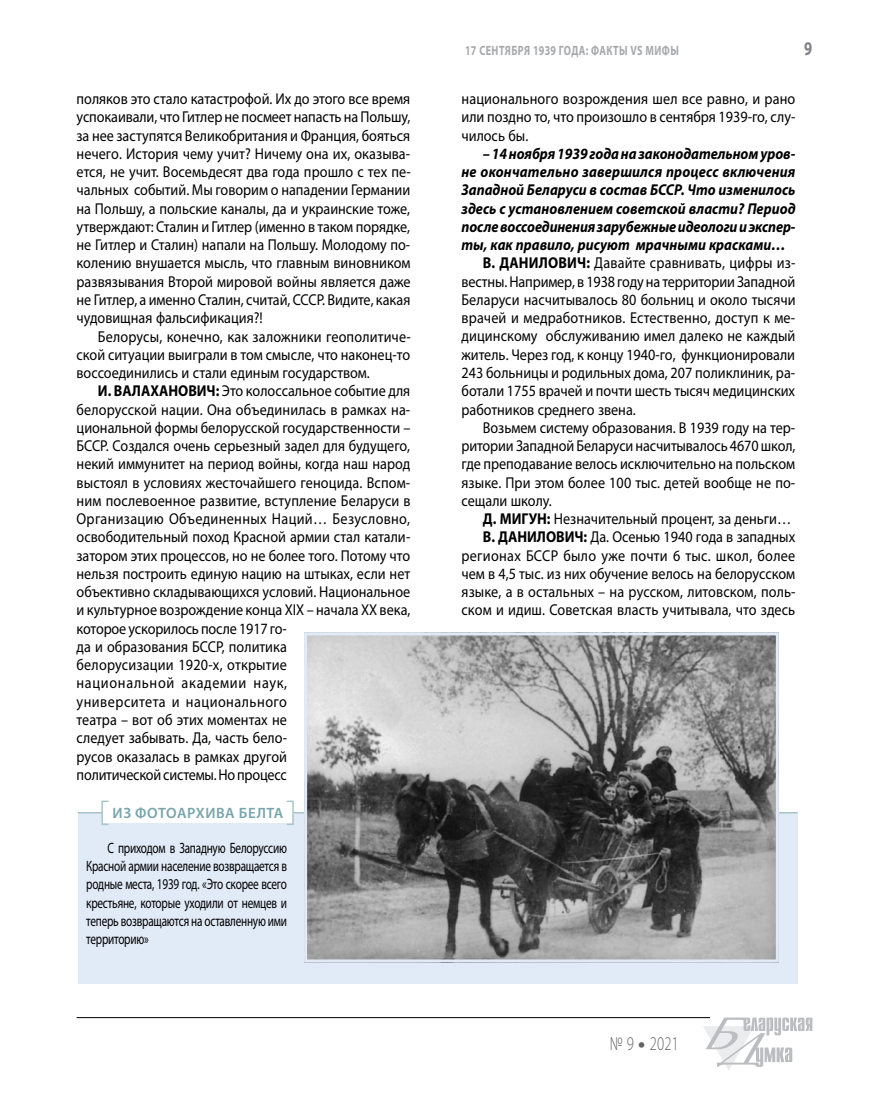
<style>
.page{position:relative;width:872px;height:1106px;background:#fff}
.page>*{position:absolute;margin:0;border:0;box-sizing:border-box;transform-origin:0 0}
.t1{font:300 19.5px "Myriad Pro";color:#636467;scale:.75 1}
.t2{font:700 19.5px "Myriad Pro";color:#808285;scale:.75 1}
.t3{font:15.75px/18.3px "Myriad Pro";color:#000;text-align:justify;scale:.9 1}
.t4{font:italic 700 15.75px "Myriad Pro";color:#000;scale:.9 1}
.t5{font:15.75px "Myriad Pro";letter-spacing:.02em;color:#000;scale:.9 1}
.t6{font:15px/18.3px "Myriad Pro";letter-spacing:-.02em;color:#000;text-align:justify;scale:.75 1}
.t7{font:600 15px "Myriad Pro";letter-spacing:.04em;color:#78a5ac}
.t8{font:700 13.5px "Myriad Pro";letter-spacing:.03em;color:#a7a9ac;scale:.75 1}
.s1{font-weight:700}
.s2{font-weight:900}
</style>
<div class="page">
<hr style="left:77px;top:1017px;width:633px;height:1px;background:#000">
<svg style="left:703px;top:1017px;width:109px;height:53px"></svg>
<div style="left:78px;top:812px;width:719px;height:171px;background:#e1eaf7"></div>
<hr style="left:78px;top:812px;width:719px;height:1px;background:#a7c5ca">
<div style="left:102px;top:800px;width:192px;height:23px;background:#fff"></div>
<div style="left:286px;top:800px;width:8px;height:25px;border:2px solid #a7c5ca"></div>
<div style="left:101px;top:800px;width:8px;height:25px;border:2px solid #a7c5ca"></div>
<img style="left:308px;top:636px;width:467px;height:322px">
<div style="left:304px;top:632px;width:475px;height:330px;border:3px solid #e1eaf7"></div>
<p class="t3" style="left:77px;top:89px;width:373px">поляков это стало катастрофой. Их до этого все время успокаивали, что Гитлер не посмеет напасть на Польшу, за нее заступятся Великобритания и Франция, бояться нечего. История чему учит? Ничему она их, оказыва&shy;ется, не учит. Восемьдесят два года прошло с тех пе&shy;чальных событий. Мы говорим о нападении Германии на Польшу, а польские каналы, да и украинские тоже, утверждают: Сталин и Гитлер (именно в таком порядке, не Гитлер и Сталин) напали на Польшу. Молодому по&shy;колению внушается мысль, что главным виновником развязывания Второй мировой войны является даже не Гитлер, а именно Сталин, считай, СССР. Видите, какая чудовищная фальсификация?!</p>
<p class="t3" style="left:77px;top:327px;width:373px;text-indent:21px">Белорусы, конечно, как заложники геополитиче&shy;ской ситуации выиграли в том смысле, что наконец-то воссоединились и стали единым государством.</p>
<p class="t3" style="left:77px;top:381px;width:373px;text-align:left;text-indent:21px"><span class="s1">И. ВАЛАХАНОВИЧ:</span> Это колоссальное событие для белорусской нации. Она объединилась в рамках на&shy;циональной формы белорусской государственности – БССР. Создался очень серьезный задел для будущего, некий иммунитет на период войны, когда наш народ выстоял в условиях жесточайшего геноцида. Вспом&shy;ним послевоенное развитие, вступление Беларуси в Организацию Объединенных Наций… Безусловно, освободительный поход Красной армии стал катали&shy;затором этих процессов, но не более того. Потому что нельзя построить единую нацию на штыках, если нет объективно складывающихся условий. Национальное и культурное возрождение конца ХIХ – начала ХХ века, которое ускорилось после 1917 го-<br>да и образования БССР, политика<br>белорусизации 1920-х, открытие<br>национальной академии наук,<br>университета и национального<br>театра – вот об этих моментах не<br>следует забывать. Да, часть бело-<br>русов оказалась в рамках другой<br>политической системы. Но процесс</p>
<p class="t7" style="left:113px;top:803px;width:164px">Из фотоархива БЕЛТА</p>
<p class="t6" style="left:86px;top:838px;width:269px;text-indent:21px">С приходом в Западную Белоруссию Красной армии население возвращается в родные места, 1939 год. «Это скорее всего крестьяне, которые уходили от немцев и теперь возвращаются на оставленную ими территорию»</p>
<p class="t8" style="left:465px;top:42px;width:287px">17 сентября 1939 года: факты vs мифы</p>
<p class="t2" style="left:804px;top:36px;width:12px">9</p>
<p class="t3" style="left:461px;top:89px;width:372px">национального возрождения шел все равно, и рано или поздно то, что произошло в сентября 1939-го, слу&shy;чилось бы.</p>
<p class="t4" style="left:483px;top:143px;width:349px">– 14 ноября 1939 года на законодательном уров-</p>
<p class="t4" style="left:461px;top:161px;width:372px">не окончательно завершился процесс включения</p>
<p class="t4" style="left:461px;top:180px;width:372px">Западной Беларуси в состав БССР. Что изменилось</p>
<p class="t4" style="left:461px;top:198px;width:372px">здесь с установлением советской власти? Период</p>
<p class="t4" style="left:461px;top:216px;width:372px">после воссоединения зарубежные идеологи и экспер-</p>
<p class="t4" style="left:461px;top:235px;width:361px">ты, как правило, рисуют мрачными красками…</p>
<p class="t3" style="left:483px;top:254px;width:349px"><span class="s1">В. ДАНИЛОВИЧ:</span> Давайте сравнивать, цифры из-</p>
<p class="t3" style="left:461px;top:272px;width:372px">вестны. Например, в 1938 году на территории Западной</p>
<p class="t3" style="left:461px;top:290px;width:373px">Беларуси насчитывалось 80 больниц и около тысячи</p>
<p class="t3" style="left:461px;top:308px;width:372px">врачей и медработников. Естественно, доступ к ме-</p>
<p class="t3" style="left:461px;top:327px;width:372px">дицинскому обслуживанию имел далеко не каждый</p>
<p class="t3" style="left:461px;top:345px;width:372px">житель. Через год, к концу 1940-го, функционировали</p>
<p class="t3" style="left:461px;top:363px;width:372px">243 больницы и родильных дома, 207 поликлиник, ра-</p>
<p class="t3" style="left:461px;top:381px;width:372px">ботали 1755 врачей и почти шесть тысяч медицинских</p>
<p class="t3" style="left:461px;top:400px;width:195px">работников среднего звена.</p>
<p class="t3" style="left:483px;top:418px;width:349px">Возьмем систему образования. В 1939 году на тер-</p>
<p class="t3" style="left:461px;top:436px;width:372px">ритории Западной Беларуси насчитывалось 4670 школ,</p>
<p class="t3" style="left:461px;top:454px;width:372px">где преподавание велось исключительно на польском</p>
<p class="t3" style="left:461px;top:473px;width:372px">языке. При этом более 100 тыс. детей вообще не по-</p>
<p class="t3" style="left:461px;top:491px;width:102px">сещали школу.</p>
<p class="t3" style="left:483px;top:509px;width:344px"><span class="s1">Д. МИГУН:</span> Незначительный процент, за деньги…</p>
<p class="t3" style="left:483px;top:527px;width:349px"><span class="s1">В. ДАНИЛОВИЧ:</span> Да. Осенью 1940 года в западных</p>
<p class="t5" style="left:461px;top:545px;width:372px">регионах БССР было уже почти 6 тыс. школ, более</p>
<p class="t3" style="left:461px;top:564px;width:372px">чем в 4,5 тыс. из них обучение велось на белорусском</p>
<p class="t3" style="left:461px;top:582px;width:373px">языке, а в остальных – на русском, литовском, поль-</p>
<p class="t3" style="left:461px;top:600px;width:372px">ском и идиш. Советская власть учитывала, что здесь</p>
<p class="t1" style="left:609px;top:1032px;width:94px">№ 9 <span class="s2">•</span> 2021</p>
</div>
